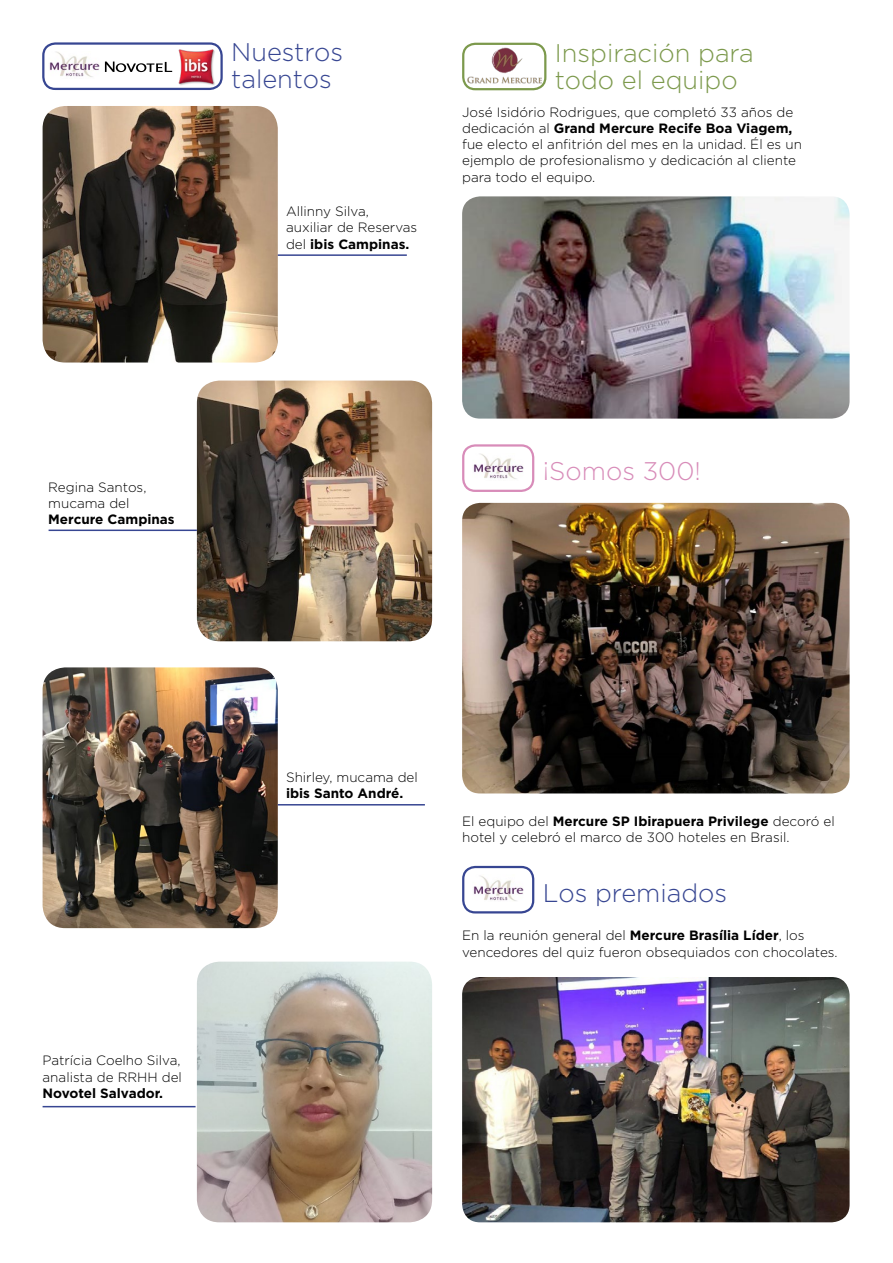
<style>
.page{position:relative;width:893px;height:1263px;background:#fff}
.page>*{position:absolute;margin:0;border:0;box-sizing:border-box;transform-origin:0 0}
.t1{font:300 25.5px/27px "Gotham";color:#374692}
.t2{font:300 25.5px/27px "Gotham";color:#7c994c}
.t3{font:300 25.5px "Gotham";color:#d88cb9}
.t4{font:300 13.5px/16.2px "Gotham";color:#000}
.t5{font:700 13.5px "Gotham";color:#000}
.s1{font-weight:700}
</style>
<div class="page">
<div style="left:42px;top:42px;width:181px;height:48px;border:2px solid #374692;border-radius:12px"></div>
<img style="left:178px;top:49px;width:37px;height:36px">
<img style="left:49px;top:51px;width:51px;height:26px">
<svg style="left:105px;top:62px;width:67px;height:10px"></svg>
<img style="left:43px;top:106px;width:235px;height:256px">
<img style="left:197px;top:381px;width:235px;height:260px">
<img style="left:43px;top:667px;width:235px;height:261px">
<img style="left:197px;top:962px;width:235px;height:260px">
<hr style="left:278px;top:254px;width:129px;height:2px;background:#374692">
<hr style="left:49px;top:529px;width:148px;height:2px;background:#374692">
<hr style="left:278px;top:804px;width:147px;height:1px;background:#374692">
<hr style="left:43px;top:1106px;width:153px;height:1px;background:#374692">
<div style="left:462px;top:43px;width:84px;height:47px;border:2px solid #7c994c;border-radius:12px"></div>
<img style="left:467px;top:47px;width:74px;height:37px">
<img style="left:462px;top:196px;width:388px;height:223px">
<div style="left:462px;top:444px;width:72px;height:48px;border:2px solid #d88cb9;border-radius:12px"></div>
<img style="left:473px;top:453px;width:51px;height:26px">
<img style="left:462px;top:503px;width:388px;height:290px">
<div style="left:462px;top:866px;width:72px;height:47px;border:2px solid #374692;border-radius:12px"></div>
<img style="left:473px;top:875px;width:51px;height:26px">
<img style="left:462px;top:977px;width:388px;height:245px">
<h1 class="t1" style="left:231px;top:38px;width:113px">Nuestros talentos</h1>
<p class="t4" style="left:286px;top:203px;width:133px">Allinny Silva, auxiliar de Reservas del <span class="s1">ibis Campinas.</span></p>
<h1 class="t2" style="left:555px;top:39px;width:200px">Inspiración para todo el equipo</h1>
<p class="t4" style="left:462px;top:104px;width:341px">José Isidório Rodrigues, que completó 33 años de dedicación al <span class="s1">Grand Mercure Recife Boa Viagem, </span>fue electo el anfitrión del mes en la unidad. Él es un ejemplo de profesionalismo y dedicación al cliente para todo el equipo.</p>
<p class="t4" style="left:48px;top:479px;width:100px">Regina Santos, mucama del</p>
<p class="t5" style="left:48px;top:511px;width:128px">Mercure Campinas</p>
<h1 class="t3" style="left:543px;top:455px;width:160px">¡Somos 300!</h1>
<p class="t4" style="left:43px;top:1052px;width:141px">Patrícia Coelho Silva, analista de RRHH del</p>
<p class="t5" style="left:43px;top:1084px;width:122px">Novotel Salvador.</p>
<p class="t4" style="left:286px;top:768px;width:133px">Shirley, mucama del</p>
<p class="t5" style="left:286px;top:784px;width:119px">ibis Santo André.</p>
<p class="t4" style="left:462px;top:813px;width:374px">El equipo del <span class="s1">Mercure SP Ibirapuera Privilege</span> decoró el hotel y celebró el marco de 300 hoteles en Brasil.</p>
<h1 class="t1" style="left:543px;top:878px;width:186px">Los premiados</h1>
<p class="t4" style="left:462px;top:927px;width:377px">En la reunión general del <span class="s1">Mercure Brasília Líder</span>, los vencedores del quiz fueron obsequiados con chocolates.</p>
</div>
